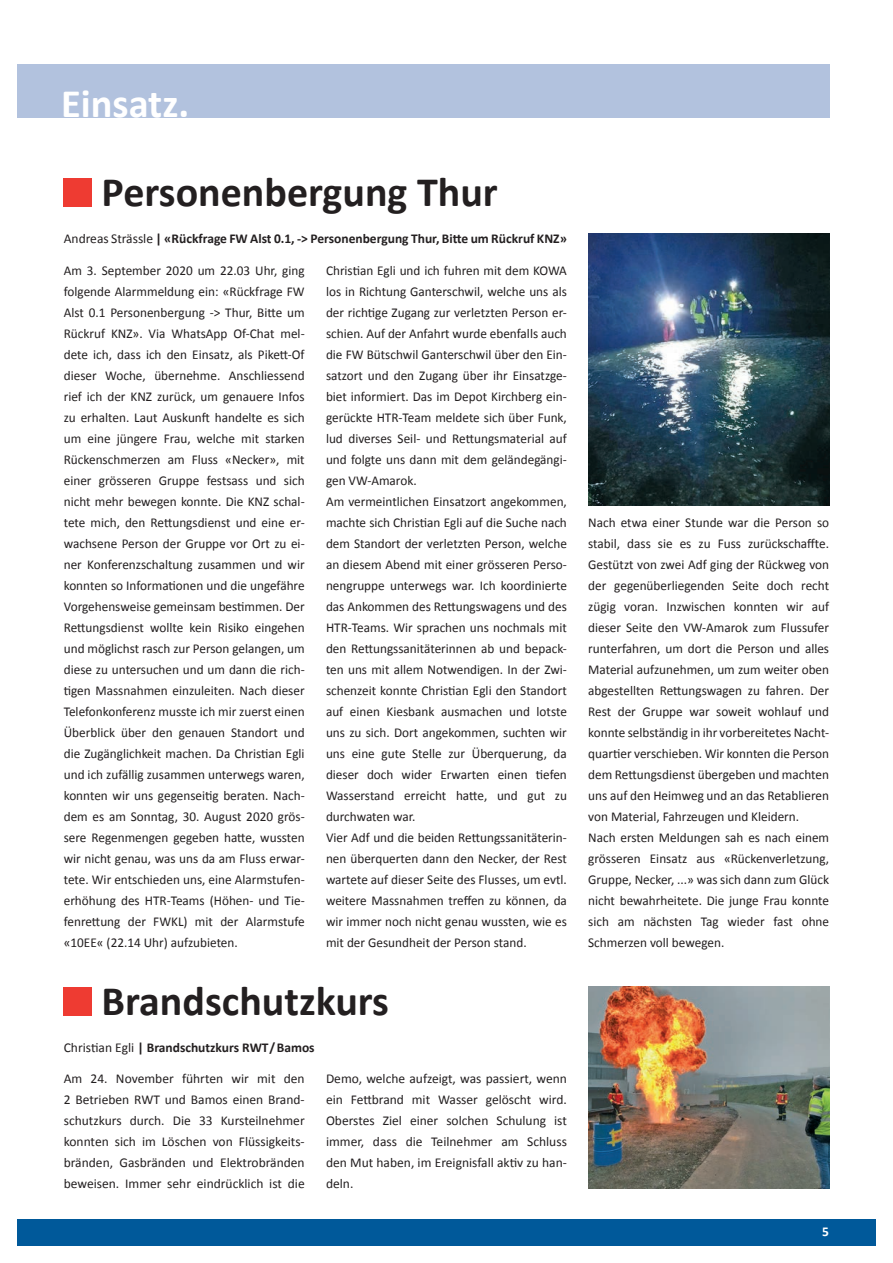
<style>
.page{position:relative;width:893px;height:1263px;background:#fff}
.page>*{position:absolute;margin:0;border:0;box-sizing:border-box;transform-origin:0 0}
.t1{font:700 42px "Calibri";color:#231f20}
.t2{font:700 40.5px "Calibri";color:#fff}
.t3{font:13.5px/21px "Calibri";color:#231f20;text-align:justify}
.t4{font:700 13.5px "Calibri";color:#231f20}
.t5{font:700 13.5px "Calibri";color:#fff}
.s1{font-weight:400}
</style>
<div class="page">
<div style="left:17px;top:1219px;width:859px;height:27px;background:#00599a"></div>
<div style="left:17px;top:64px;width:812px;height:53px;background:#b2c2de"></div>
<div style="left:64px;top:987px;width:28px;height:28px;background:#ee3b32"></div>
<div style="left:64px;top:178px;width:28px;height:28px;background:#ee3b32"></div>
<img style="left:588px;top:986px;width:241px;height:202px">
<img style="left:588px;top:234px;width:241px;height:272px">
<h2 class="t2" style="left:61px;top:79px;width:130px">Einsatz.</h2>
<h1 class="t1" style="left:102px;top:166px;width:398px">Personen bergung Thur</h1>
<p class="t4" style="left:64px;top:230px;width:505px"><span class="s1">Andreas Strässle</span> | «Rückfrage FW Alst 0.1, -&gt; Personenbergung Thur, Bitte um Rückruf KNZ»</p>
<p class="t3" style="left:64px;top:259px;width:242px">Am 3. September 2020 um 22.03 Uhr, ging folgende Alarmmeldung ein: «Rückfrage FW Alst 0.1 Personenbergung -&gt; Thur, Bitte um Rückruf KNZ». Via WhatsApp Of-Chat mel&shy;dete ich, dass ich den Einsatz, als Pikett-Of dieser Woche, übernehme. Anschliessend rief ich der KNZ zurück, um genauere Infos zu erhalten. Laut Auskunft handelte es sich um eine jüngere Frau, welche mit starken Rückenschmerzen am Fluss «Necker», mit einer grösseren Gruppe festsass und sich nicht mehr bewegen konnte. Die KNZ schal&shy;tete mich, den Rettungsdienst und eine er&shy;wachsene Person der Gruppe vor Ort zu ei&shy;ner Konferenzschaltung zusammen und wir konnten so Informationen und die ungefähre Vorgehensweise gemeinsam bestimmen. Der Rettungsdienst wollte kein Risiko eingehen und möglichst rasch zur Person gelangen, um diese zu untersuchen und um dann die rich&shy;tigen Massnahmen einzuleiten. Nach dieser Telefonkonferenz musste ich mir zuerst einen Überblick über den genauen Standort und die Zugänglichkeit machen. Da Christian Egli und ich zufällig zusammen unterwegs waren, konnten wir uns gegenseitig beraten. Nach&shy;dem es am Sonntag, 30. August 2020 grös&shy;sere Regenmengen gegeben hatte, wussten wir nicht genau, was uns da am Fluss erwar&shy;tete. Wir entschieden uns, eine Alarmstufen&shy;erhöhung des HTR-Teams (Höhen- und Tie&shy;fenrettung der FWKL) mit der Alarmstufe «10EE« (22.14 Uhr) aufzubieten.</p>
<h1 class="t1" style="left:102px;top:975px;width:289px">Brandschutzkurs</h1>
<p class="t3" style="left:326px;top:259px;width:242px;text-align:left">Christian Egli und ich fuhren mit dem KOWA los in Richtung Ganterschwil, welche uns als der richtige Zugang zur verletzten Person er&shy;schien. Auf der Anfahrt wurde ebenfalls auch die FW Bütschwil Ganterschwil über den Ein&shy;satzort und den Zugang über ihr Einsatzge&shy;biet informiert. Das im Depot Kirchberg ein&shy;gerückte HTR-Team meldete sich über Funk, lud diverses Seil- und Rettungsmaterial auf und folgte uns dann mit dem geländegängi&shy;gen VW-Amarok.<br>Am vermeintlichen Einsatzort angekommen, machte sich Christian Egli auf die Suche nach dem Standort der verletzten Person, welche an diesem Abend mit einer grösseren Perso&shy;nengruppe unterwegs war. Ich koordinierte das Ankommen des Rettungswagens und des HTR-Teams. Wir sprachen uns nochmals mit den Rettungssanitäterinnen ab und bepack&shy;ten uns mit allem Notwendigen. In der Zwi&shy;schenzeit konnte Christian Egli den Standort auf einen Kiesbank ausmachen und lotste uns zu sich. Dort angekommen, suchten wir uns eine gute Stelle zur Überquerung, da dieser doch wider Erwarten einen tiefen Wasserstand erreicht hatte, und gut zu durchwaten war.<br>Vier Adf und die beiden Rettungssanitäterin&shy;nen überquerten dann den Necker, der Rest wartete auf dieser Seite des Flusses, um evtl. weitere Massnahmen treffen zu können, da wir immer noch nicht genau wussten, wie es mit der Gesundheit der Person stand.</p>
<p class="t4" style="left:64px;top:1039px;width:252px"><span class="s1">Christian Egli</span> | Brandschutzkurs RWT / Bamos</p>
<p class="t3" style="left:64px;top:1067px;width:242px">Am 24. November führten wir mit den 2 Betrieben RWT und Bamos einen Brand&shy;schutzkurs durch. Die 33 Kursteilnehmer konnten sich im Löschen von Flüssigkeits&shy;bränden, Gasbränden und Elektrobränden beweisen. Immer sehr eindrücklich ist die</p>
<p class="t3" style="left:326px;top:1067px;width:242px">Demo, welche aufzeigt, was passiert, wenn ein Fettbrand mit Wasser gelöscht wird.<br>Oberstes Ziel einer solchen Schulung ist immer, dass die Teilnehmer am Schluss den Mut haben, im Ereignisfall aktiv zu han&shy;deln.</p>
<p class="t3" style="left:588px;top:511px;width:242px;text-align:left">Nach etwa einer Stunde war die Person so stabil, dass sie es zu Fuss zurückschaffte.<br>Gestützt von zwei Adf ging der Rückweg von der gegenüberliegenden Seite doch recht zügig voran. Inzwischen konnten wir auf dieser Seite den VW-Amarok zum Flussufer runterfahren, um dort die Person und alles Material aufzunehmen, um zum weiter oben abgestellten Rettungswagen zu fahren. Der Rest der Gruppe war soweit wohlauf und konnte selbständig in ihr vorbereitetes Nacht&shy;quartier verschieben. Wir konnten die Person dem Rettungsdienst übergeben und machten uns auf den Heimweg und an das Retablieren von Material, Fahrzeugen und Kleidern.<br>Nach ersten Meldungen sah es nach einem grösseren Einsatz aus «Rückenverletzung, Gruppe, Necker, ...» was sich dann zum Glück nicht bewahrheitete. Die junge Frau konnte sich am nächsten Tag wieder fast ohne Schmerzen voll bewegen.</p>
<p class="t5" style="left:822px;top:1223px;width:8px">5</p>
</div>
